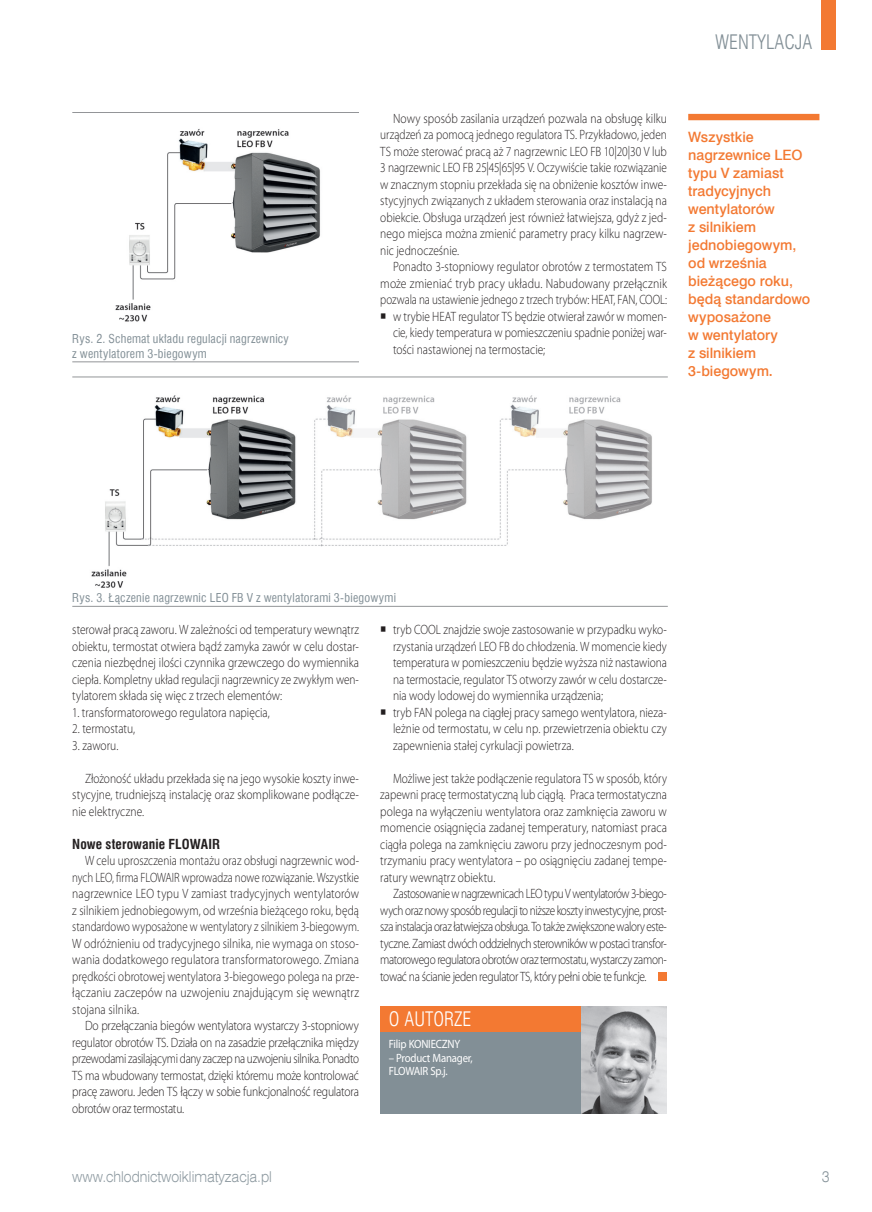
<style>
.page{position:relative;width:872px;height:1212px;background:#fff}
.page>*{position:absolute;margin:0;border:0;box-sizing:border-box;transform-origin:0 0}
.t1{font:19.5px "Swis 721 Lt Cn EU";color:#828f96}
.t2{font:19.5px "Swis 721 Lt Cn EU";color:#fff}
.t3{font:15px "Swis 721 Lt Ex EU";color:#8d99a0;scale:.8 1}
.t4{font:15px "Swis 721 Lt Ex EU";color:#828f96;scale:.8 1}
.t5{font:14.25px/18px "Swis 721 Md EU";color:#f37932}
.t6{font:300 13.5px/16.5px "Myriad Pro";color:#231f20;text-align:justify;scale:.86 1}
.t7{font:300 13.5px/16.5px "Myriad Pro";color:#231f20;text-align:justify;scale:.84 1}
.t8{font:300 13.5px/16.5px "Myriad Pro";color:#231f20;text-align:justify;scale:.85 1}
.t9{font:300 13.5px/16.5px "Myriad Pro";color:#231f20;text-align:justify;scale:.83 1}
.t10{font:300 13.5px/16.5px "Myriad Pro";color:#231f20;text-align:justify;scale:.82 1}
.t11{font:700 13.5px "Swis 721 Cn EU";letter-spacing:.005em;color:#231f20}
.t12{font:12px/15px "Swis 721 Cn EU";letter-spacing:.02em;color:#828f96}
.t13{font:12px/13.5px "Myriad Pro";letter-spacing:-.02em;color:#fff;scale:.9 1}
</style>
<div class="page">
<div style="left:821px;top:0;width:15px;height:49px;background:#f37932"></div>
<div style="left:658px;top:972px;width:9px;height:9px;background:#f37932"></div>
<div style="left:380px;top:1030px;width:203px;height:84px;background:#828f96"></div>
<div style="left:380px;top:1006px;width:203px;height:25px;background:#f37932"></div>
<img style="left:582px;top:1006px;width:85px;height:108px">
<div style="left:688px;top:114px;width:131px;height:6px;background:#f37932"></div>
<hr style="left:72px;top:112px;width:287px;height:1px;background:#939598">
<hr style="left:72px;top:362px;width:287px;height:1px;background:#939598">
<img style="left:115px;top:129px;width:205px;height:193px">
<hr style="left:72px;top:377px;width:596px;height:1px;background:#939598">
<hr style="left:72px;top:606px;width:596px;height:1px;background:#939598">
<img style="left:91px;top:395px;width:561px;height:193px">
<p class="t12" style="left:72px;top:331px;width:218px">Rys. 2. Schemat układu regulacji nagrzewnicy z wentylatorem 3-biegowym</p>
<h1 class="t1" style="left:715px;top:30px;width:99px">WENTYLACJA</h1>
<p class="t6" style="left:380px;top:111px;width:335px;text-indent:13px">Nowy sposób zasilania urządzeń pozwala na obsługę kilku urządzeń za pomocą jednego regulatora TS. Przykładowo, jeden TS może sterować pracą aż 7 nagrzewnic LEO FB 10|20|30 V lub 3 nagrzewnic LEO FB 25|45|65|95 V. Oczywiście takie rozwiązanie w znacznym stopniu przekłada się na obniżenie kosztów inwe&shy;stycyjnych związanych z układem sterowania oraz instalacją na obiekcie. Obsługa urządzeń jest również łatwiejsza, gdyż z jed&shy;nego miejsca można zmienić parametry pracy kilku nagrzew&shy;nic jednocześnie.</p>
<p class="t6" style="left:380px;top:260px;width:335px;text-indent:13px">Ponadto 3-stopniowy regulator obrotów z termostatem TS może zmieniać tryb pracy układu. Nabudowany przełącznik pozwala na ustawienie jednego z trzech trybów: HEAT, FAN, COOL:</p>
<p class="t7" style="left:393px;top:309px;width:327px;text-indent:-13px">○ w trybie HEAT regulator TS będzie otwierał zawór w momen&shy;cie, kiedy temperatura w pomieszczeniu spadnie poniżej war&shy;tości nastawionej na termostacie;</p>
<p class="t5" style="left:688px;top:127px;width:124px">Wszystkie nagrzewnice LEO typu V zamiast tradycyjnych wentylatorów<br>z silnikiem jednobiegowym, od września bieżącego roku, będą standardowo wyposażone<br>w wentylatory<br>z silnikiem<br>3-biegowym.</p>
<p class="t12" style="left:72px;top:590px;width:325px">Rys. 3. Łączenie nagrzewnic LEO FB V z wentylatorami 3-biegowymi</p>
<p class="t8" style="left:72px;top:623px;width:339px">sterował pracą zaworu. W zależności od temperatury wewnątrz obiektu, termostat otwiera bądź zamyka zawór w celu dostar&shy;czenia niezbędnej ilości czynnika grzewczego do wymiennika ciepła. Kompletny układ regulacji nagrzewnicy ze zwykłym wen&shy;tylatorem składa się więc z trzech elementów:</p>
<p class="t8" style="left:72px;top:705px;width:234px">1. transformatorowego regulatora napięcia,</p>
<p class="t8" style="left:72px;top:722px;width:76px">2. termostatu,</p>
<p class="t8" style="left:72px;top:738px;width:56px">3. zaworu.</p>
<p class="t7" style="left:72px;top:771px;width:343px;text-indent:13px">Złożoność układu przekłada się na jego wysokie koszty inwe&shy;stycyjne, trudniejszą instalację oraz skomplikowane podłącze&shy;nie elektryczne.</p>
<p class="t11" style="left:72px;top:836px;width:149px">Nowe sterowanie FLOWAIR</p>
<p class="t9" style="left:72px;top:854px;width:347px;text-indent:13px">W celu uproszczenia montażu oraz obsługi nagrzewnic wod&shy;nych LEO, firma FLOWAIR wprowadza nowe rozwiązanie. Wszystkie nagrzewnice LEO typu V zamiast tradycyjnych wentylatorów z silnikiem jednobiegowym, od września bieżącego roku, będą standardowo wyposażone w wentylatory z silnikiem 3-biegowym.<br>W odróżnieniu od tradycyjnego silnika, nie wymaga on stoso&shy;wania dodatkowego regulatora transformatorowego. Zmiana prędkości obrotowej wentylatora 3-biegowego polega na prze&shy;łączaniu zaczepów na uzwojeniu znajdującym się wewnątrz stojana silnika.</p>
<p class="t6" style="left:72px;top:1019px;width:335px;text-indent:13px">Do przełączania biegów wentylatora wystarczy 3-stopniowy regulator obrotów TS. Działa on na zasadzie przełącznika między przewodami zasilającymi dany zaczep na uzwojeniu silnika. Ponadto TS ma wbudowany termostat, dzięki któremu może kontrolować pracę zaworu. Jeden TS łączy w sobie funkcjonalność regulatora obrotów oraz termostatu.</p>
<p class="t8" style="left:393px;top:623px;width:324px;text-indent:-13px">○ tryb COOL znajdzie swoje zastosowanie w przypadku wyko&shy;rzystania urządzeń LEO FB do chłodzenia. W momencie kiedy temperatura w pomieszczeniu będzie wyższa niż nastawiona na termostacie, regulator TS otworzy zawór w celu dostarcze&shy;nia wody lodowej do wymiennika urządzenia;</p>
<p class="t7" style="left:393px;top:705px;width:327px;text-indent:-13px">○ tryb FAN polega na ciągłej pracy samego wentylatora, nieza&shy;leżnie od termostatu, w celu np. przewietrzenia obiektu czy zapewnienia stałej cyrkulacji powietrza.</p>
<p class="t7" style="left:380px;top:771px;width:343px;text-indent:13px">Możliwe jest także podłączenie regulatora TS w sposób, który zapewni pracę termostatyczną lub ciągłą. Praca termostatyczna polega na wyłączeniu wentylatora oraz zamknięcia zaworu w momencie osiągnięcia zadanej temperatury, natomiast praca ciągła polega na zamknięciu zaworu przy jednoczesnym pod&shy;trzymaniu pracy wentylatora – po osiągnięciu zadanej tempe&shy;ratury wewnątrz obiektu.</p>
<p class="t10" style="left:380px;top:887px;width:351px;text-indent:13px">Zastosowanie w nagrzewnicach LEO typu V wentylatorów 3-biego&shy;wych oraz nowy sposób regulacji to niższe koszty inwestycyjne, prost&shy;sza instalacja oraz łatwiejsza obsługa. To także zwiększone walory este&shy;tyczne. Zamiast dwóch oddzielnych sterowników w postaci transfor&shy;matorowego regulatora obrotów oraz termostatu, wystarczy zamon&shy;tować na ścianie jeden regulator TS, który pełni obie te funkcje.</p>
<h1 class="t2" style="left:389px;top:1007px;width:84px">O AUTORZE</h1>
<p class="t13" style="left:389px;top:1038px;width:81px">Filip KONIECZNY</p>
<p class="t13" style="left:389px;top:1052px;width:95px">– Product Manager,<br>FLOWAIR Sp.j.</p>
<p class="t3" style="left:72px;top:1168px;width:251px">www.chlodnictwoiklimatyzacja.pl</p>
<p class="t4" style="left:821px;top:1168px;width:11px">3</p>
</div>
